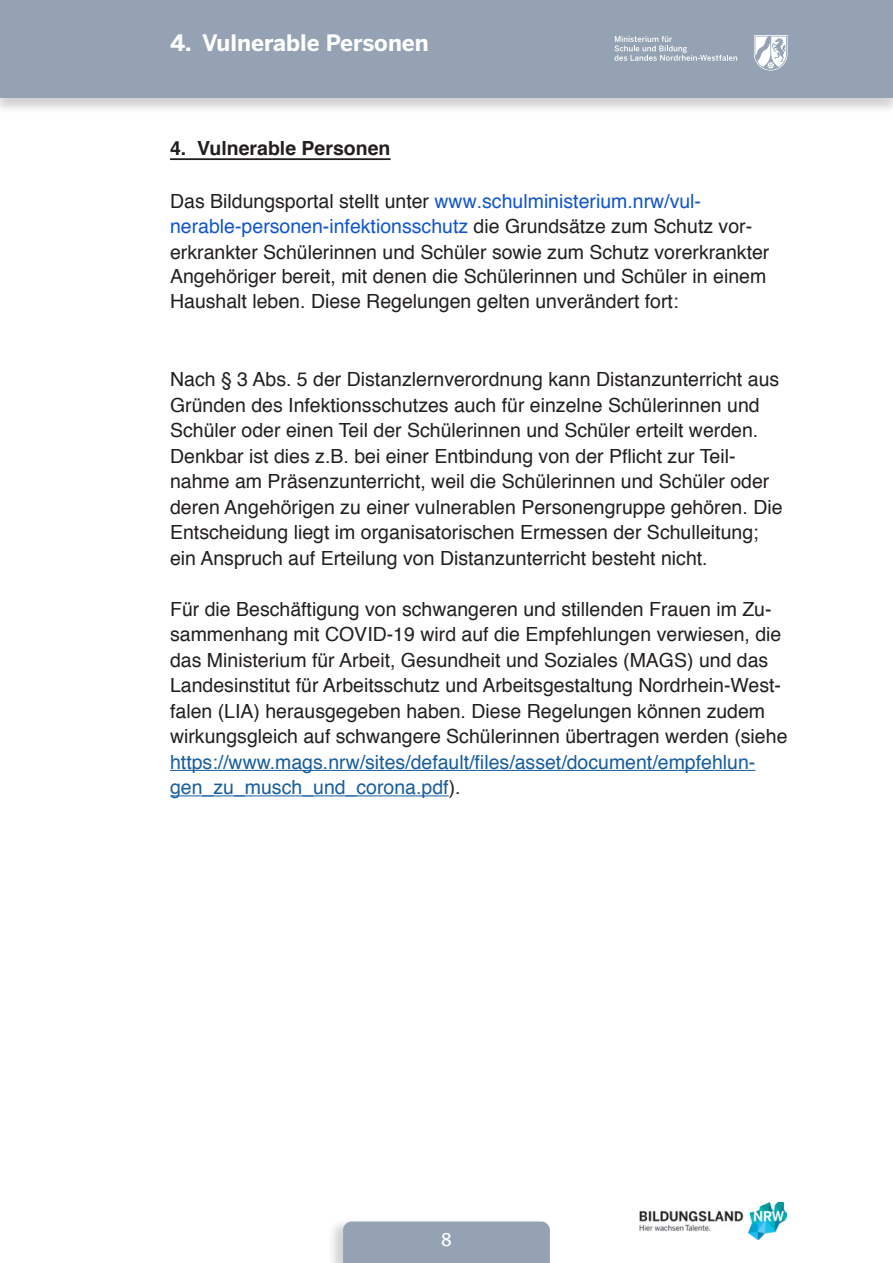
<style>
.page{position:relative;width:893px;height:1263px;background:#fff}
.page>*{position:absolute;margin:0;border:0;box-sizing:border-box;transform-origin:0 0}
.t1{font:700 22.5px "Benton Sans";color:#fff}
.t2{font:19.5px/25.5px "Helvetica";color:#231f20}
.t3{font:19.5px/25.5px "Helvetica";color:#175d9e}
.t4{font:700 19.5px "Helvetica";color:#231f20}
.t5{font:19.5px "Meta Pro";color:#fff}
.s1{color:#15c}
.s2{color:#231f20}
</style>
<div class="page">
<div style="left:327px;top:1217px;width:223px;height:46px;background:#231f20;opacity:.2"></div>
<div style="left:343px;top:1221px;width:207px;height:42px;background:#94a2b3"></div>
<div style="left:0;top:0;width:893px;height:115px;background:#231f20;opacity:.2"></div>
<div style="left:0;top:0;width:893px;height:98px;background:#94a2b3"></div>
<svg style="left:754px;top:35px;width:33px;height:36px"></svg>
<svg style="left:614px;top:36px;width:123px;height:25px"></svg>
<img style="left:640px;top:1203px;width:147px;height:36px">
<hr style="left:170px;top:158px;width:220px;height:2px;background:#231f20">
<hr style="left:170px;top:770px;width:585px;height:1px;background:#175d9e">
<hr style="left:170px;top:795px;width:279px;height:1px;background:#175d9e">
<p class="t1" style="left:170px;top:29px;width:260px">4. Vulnerable Personen</p>
<p class="t4" style="left:170px;top:133px;width:222px">4. Vulnerable Personen</p>
<p class="t2" style="left:170px;top:189px;width:601px;line-height:24.9px">Das Bildungsportal stellt unter <span class="s1">www.schulministerium.nrw/vul&shy;nerable-personen-infektionsschutz</span> die Grundsätze zum Schutz vor&shy;erkrankter Schülerinnen und Schüler sowie zum Schutz vorerkrankter Angehöriger bereit, mit denen die Schülerinnen und Schüler in einem Haushalt leben. Diese Regelungen gelten unverändert fort:</p>
<p class="t2" style="left:170px;top:367px;width:614px">Nach § 3 Abs. 5 der Distanzlernverordnung kann Distanzunterricht aus Gründen des Infektionsschutzes auch für einzelne Schülerinnen und Schüler oder einen Teil der Schülerinnen und Schüler erteilt werden.<br>Denkbar ist dies z.B. bei einer Entbindung von der Pflicht zur Teil&shy;nahme am Präsenzunterricht, weil die Schülerinnen und Schüler oder deren Angehörigen zu einer vulnerablen Personengruppe gehören. Die Entscheidung liegt im organisatorischen Ermessen der Schulleitung; ein Anspruch auf Erteilung von Distanzunterricht besteht nicht.</p>
<p class="t2" style="left:170px;top:597px;width:619px">Für die Beschäftigung von schwangeren und stillenden Frauen im Zu&shy;sammenhang mit COVID-19 wird auf die Empfehlungen verwiesen, die das Ministerium für Arbeit, Gesundheit und Soziales (MAGS) und das Landesinstitut für Arbeitsschutz und Arbeitsgestaltung Nordrhein-West&shy;falen (LIA) herausgegeben haben. Diese Regelungen können zudem wirkungsgleich auf schwangere Schülerinnen übertragen werden (siehe</p>
<p class="t3" style="left:170px;top:750px;width:587px">https://www.mags.nrw/sites/default/files/asset/document/empfehlun&shy;gen_zu_musch_und_corona.pdf<span class="s2">).</span></p>
<p class="t5" style="left:441px;top:1224px;width:13px">8</p>
</div>
